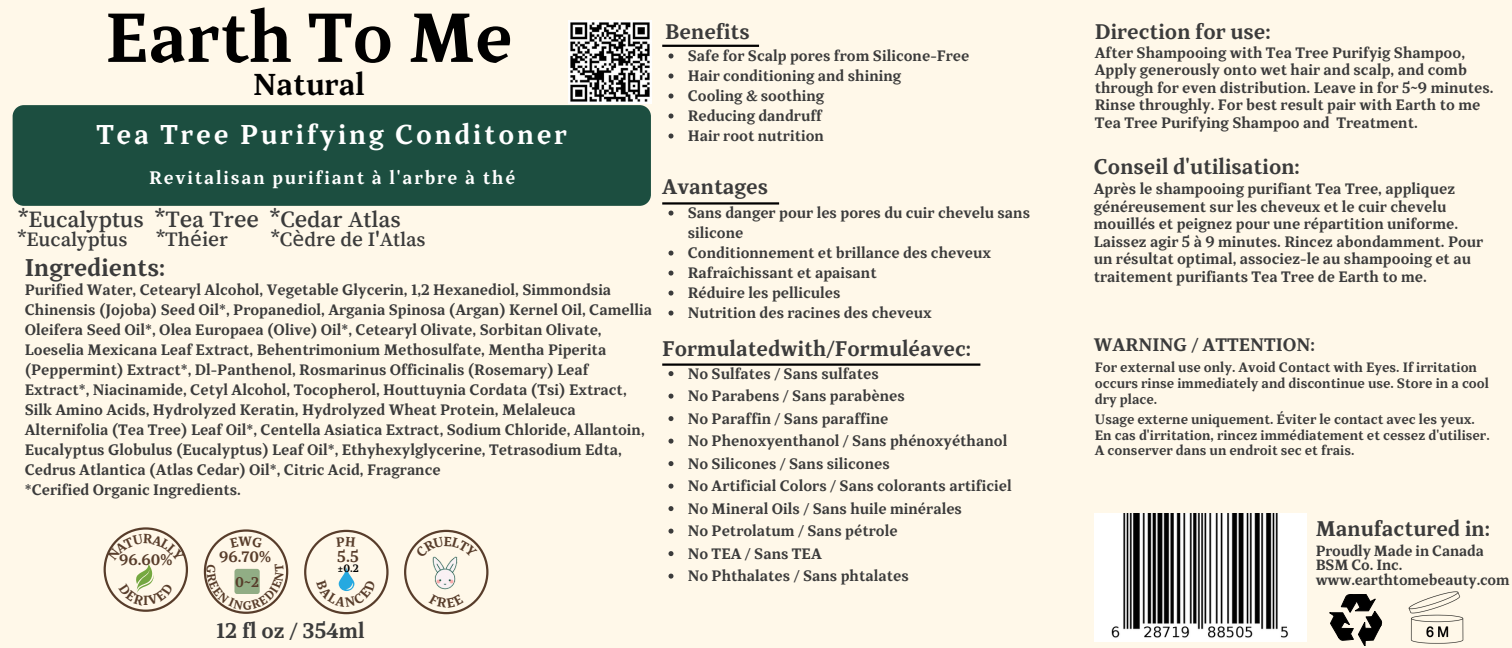
<style>
.page{position:relative;width:1512px;height:648px;background:#fff8e9}
.page>*{position:absolute;margin:0;border:0;box-sizing:border-box;transform-origin:0 0}
.t1{font:700 69px "TT Bells";color:#000}
.t2{font:700 30px "TT Bells";color:#000}
.t3{font:700 27px "TT Bells";letter-spacing:.1em;color:#fff}
.t4{font:24px "Song Myung";color:#3b3b3b}
.t5{font:700 24px "TT Bells";color:#3b3b3b}
.t6{font:700 21px "TT Bells";color:#3b3b3b}
.t7{font:21px "Song Myung";color:#3b3b3b}
.t8{font:700 18px "TT Bells";letter-spacing:.1em;color:#fff}
.t9{font:700 18px "TT Bells";color:#3b3b3b}
.t10{font:700 15.6px "TT Bells";color:#583d2b}
.t11{font:700 15px/20.1px "TT Bells";color:#3b3b3b}
.t12{font:700 15px "TT Bells";color:#583d2b}
.t13{font:700 14.7px/14.7px "TT Bells";letter-spacing:-.01em;color:#3b3b3b}
.t14{font:700 14.1px "TT Bells";color:#583d2b}
.t15{font:700 13.5px/15.9px "TT Bells";color:#3b3b3b}
.t16{font:700 13.2px "TT Bells";color:#583d2b}
.t17{font:700 10.5px "TT Bells";color:#000}
.s1{font-family:"Noto Sans"}
</style>
<div class="page">
<div style="left:13px;top:105px;width:638px;height:101px;background:#1c4e40"></div>
<svg style="left:668px;top:371px;width:5px;height:5px"></svg>
<svg style="left:668px;top:394px;width:5px;height:5px"></svg>
<svg style="left:668px;top:416px;width:5px;height:5px"></svg>
<svg style="left:668px;top:439px;width:5px;height:5px"></svg>
<svg style="left:668px;top:461px;width:5px;height:5px"></svg>
<svg style="left:668px;top:484px;width:5px;height:5px"></svg>
<svg style="left:668px;top:506px;width:5px;height:5px"></svg>
<svg style="left:668px;top:529px;width:5px;height:5px"></svg>
<svg style="left:668px;top:551px;width:5px;height:5px"></svg>
<svg style="left:668px;top:574px;width:5px;height:5px"></svg>
<hr style="left:662px;top:45px;width:97px;height:2px;background:#000">
<hr style="left:662px;top:202px;width:117px;height:3px;background:#000">
<hr style="left:662px;top:363px;width:318px;height:3px;background:#000">
<svg style="left:1329px;top:594px;width:54px;height:52px"></svg>
<img style="left:1408px;top:591px;width:56px;height:53px">
<img style="left:1095px;top:514px;width:211px;height:128px">
<svg style="left:668px;top:54px;width:5px;height:5px"></svg>
<svg style="left:668px;top:74px;width:5px;height:5px"></svg>
<svg style="left:668px;top:94px;width:5px;height:5px"></svg>
<svg style="left:668px;top:114px;width:5px;height:5px"></svg>
<svg style="left:668px;top:134px;width:5px;height:5px"></svg>
<svg style="left:668px;top:211px;width:5px;height:5px"></svg>
<svg style="left:668px;top:251px;width:5px;height:5px"></svg>
<svg style="left:668px;top:271px;width:5px;height:5px"></svg>
<svg style="left:668px;top:291px;width:5px;height:5px"></svg>
<svg style="left:668px;top:311px;width:5px;height:5px"></svg>
<img style="left:568px;top:20px;width:84px;height:84px">
<svg style="left:104px;top:527px;width:84px;height:85px"></svg>
<svg style="left:404px;top:530px;width:85px;height:84px"></svg>
<svg style="left:204px;top:529px;width:84px;height:85px"></svg>
<svg style="left:304px;top:530px;width:85px;height:84px"></svg>
<h4 class="t1" style="left:105px;top:-4px;width:409px">Earth To Me</h4>
<p class="t2" style="left:253px;top:66px;width:113px">Natural</p>
<h1 class="t3" style="left:96px;top:118px;width:472px">Tea Tree Purifying Conditoner</h1>
<p class="t8" style="left:149px;top:167px;width:368px">Revitalisan purifiant à l'arbre à thé</p>
<h4 class="t4" style="left:18px;top:207px;width:384px">*Eucalyptus *Tea Tree *Cedar Atlas</h4>
<h4 class="t7" style="left:17px;top:228px;width:112px">*Eucalyptus</h4>
<h4 class="t7" style="left:156px;top:228px;width:73px">*Th<span class="s1">é</span>ier</h4>
<h4 class="t7" style="left:271px;top:228px;width:157px">*C<span class="s1">è</span>dre de I'Atlas</h4>
<p class="t11" style="left:25px;top:280px;width:629px">Purified Water, Cetearyl Alcohol, Vegetable Glycerin, 1,2 Hexanediol, Simmondsia Chinensis (Jojoba) Seed Oil*, Propanediol, Argania Spinosa (Argan) Kernel Oil, Camellia Oleifera Seed Oil*, Olea Europaea (Olive) Oil*, Cetearyl Olivate, Sorbitan Olivate, Loeselia Mexicana Leaf Extract, Behentrimonium Methosulfate, Mentha Piperita (Peppermint) Extract*, Dl-Panthenol, Rosmarinus Officinalis (Rosemary) Leaf Extract*, Niacinamide, Cetyl Alcohol, Tocopherol, Houttuynia Cordata (Tsi) Extract, Silk Amino Acids, Hydrolyzed Keratin, Hydrolyzed Wheat Protein, Melaleuca Alternifolia (Tea Tree) Leaf Oil*, Centella Asiatica Extract, Sodium Chloride, Allantoin, Eucalyptus Globulus (Eucalyptus) Leaf Oil*, Ethyhexylglycerine, Tetrasodium Edta, Cedrus Atlantica (Atlas Cedar) Oil*, Citric Acid, Fragrance</p>
<h6 class="t11" style="left:25px;top:480px;width:218px">*Cerified Organic Ingredients.</h6>
<p class="t5" style="left:25px;top:253px;width:142px">Ingredients:</p>
<p class="t12" style="left:119px;top:551px;width:55px">96.60%</p>
<p class="t16" style="left:143px;top:593px;width:7px">I</p>
<p class="t12" style="left:219px;top:548px;width:53px">96.70%</p>
<p class="t10" style="left:337px;top:547px;width:23px">5.5</p>
<p class="t14" style="left:235px;top:573px;width:25px">0~2</p>
<p class="t17" style="left:338px;top:562px;width:22px">±0.2</p>
<p class="t6" style="left:216px;top:618px;width:150px">12 fl oz / 354ml</p>
<p class="t6" style="left:665px;top:19px;width:86px">Benefits</p>
<p class="t11" style="left:688px;top:46px;width:283px">Safe for Scalp pores from Silicone-Free</p>
<h4 class="t11" style="left:688px;top:66px;width:215px">Hair conditioning and shining</h4>
<p class="t11" style="left:688px;top:86px;width:138px">Cooling &amp; soothing</p>
<p class="t11" style="left:688px;top:106px;width:136px">Reducing dandruff</p>
<p class="t11" style="left:688px;top:126px;width:138px">Hair root nutrition</p>
<p class="t6" style="left:662px;top:174px;width:107px">Avantages</p>
<p class="t11" style="left:688px;top:203px;width:344px">Sans danger pour les pores du cuir chevelu sans silicone<br>Conditionnement et brillance des cheveux<br>Rafraîchissant et apaisant<br>Réduire les pellicules<br>Nutrition des racines des cheveux</p>
<p class="t6" style="left:662px;top:336px;width:310px">Formulatedwith/Formuléavec:</p>
<h2 class="t11" style="left:688px;top:364px;width:193px">No Sulfates / Sans sulfates</h2>
<p class="t11" style="left:688px;top:386px;width:219px">No Parabens / Sans parabènes</p>
<p class="t11" style="left:688px;top:409px;width:202px">No Paraffin / Sans paraffine</p>
<h5 class="t11" style="left:688px;top:431px;width:321px">No Phenoxyenthanol / Sans phénoxyéthanol</h5>
<h3 class="t11" style="left:688px;top:454px;width:204px">No Silicones / Sans silicones</h3>
<p class="t11" style="left:688px;top:476px;width:325px">No Artificial Colors / Sans colorants artificiel</p>
<p class="t11" style="left:688px;top:499px;width:276px">No Mineral Oils / Sans huile minérales</p>
<p class="t11" style="left:688px;top:521px;width:211px">No Petrolatum / Sans pétrole</p>
<p class="t11" style="left:688px;top:544px;width:136px">No TEA / Sans TEA</p>
<p class="t11" style="left:688px;top:566px;width:223px">No Phthalates / Sans phtalates</p>
<h3 class="t6" style="left:1095px;top:19px;width:177px">Direction for use:</h3>
<p class="t11" style="left:1095px;top:44px;width:400px;line-height:17.4px">After Shampooing with Tea Tree Purifyig Shampoo, Apply generously onto wet hair and scalp, and comb through for even distribution. Leave in for 5~9 minutes.<br>Rinse throughly. For best result pair with Earth to me Tea Tree Purifying Shampoo and Treatment.</p>
<h3 class="t6" style="left:1094px;top:154px;width:208px">Conseil d'utilisation:</h3>
<p class="t11" style="left:1094px;top:180px;width:391px;line-height:17.4px">Après le shampooing purifiant Tea Tree, appliquez généreusement sur les cheveux et le cuir chevelu mouillés et peignez pour une répartition uniforme.<br>Laissez agir 5 à 9 minutes. Rincez abondamment. Pour un résultat optimal, associez-le au shampooing et au traitement purifiants Tea Tree de Earth to me.</p>
<p class="t9" style="left:1094px;top:334px;width:223px">WARNING / ATTENTION:</p>
<p class="t15" style="left:1095px;top:360px;width:396px">For external use only. Avoid Contact with Eyes. If irritation occurs rinse immediately and discontinue use. Store in a cool dry place.</p>
<p class="t15" style="left:1095px;top:411px;width:396px">Usage externe uniquement. Éviter le contact avec les yeux.<br>En cas d'irritation, rincez immédiatement et cessez d'utiliser.<br>A conserver dans un endroit sec et frais.</p>
<h3 class="t6" style="left:1316px;top:516px;width:176px">Manufactured in:</h3>
<p class="t13" style="left:1316px;top:544px;width:195px">Proudly Made in Canada<br>BSM Co. Inc. www.earthtomebeauty.com</p>
</div>
